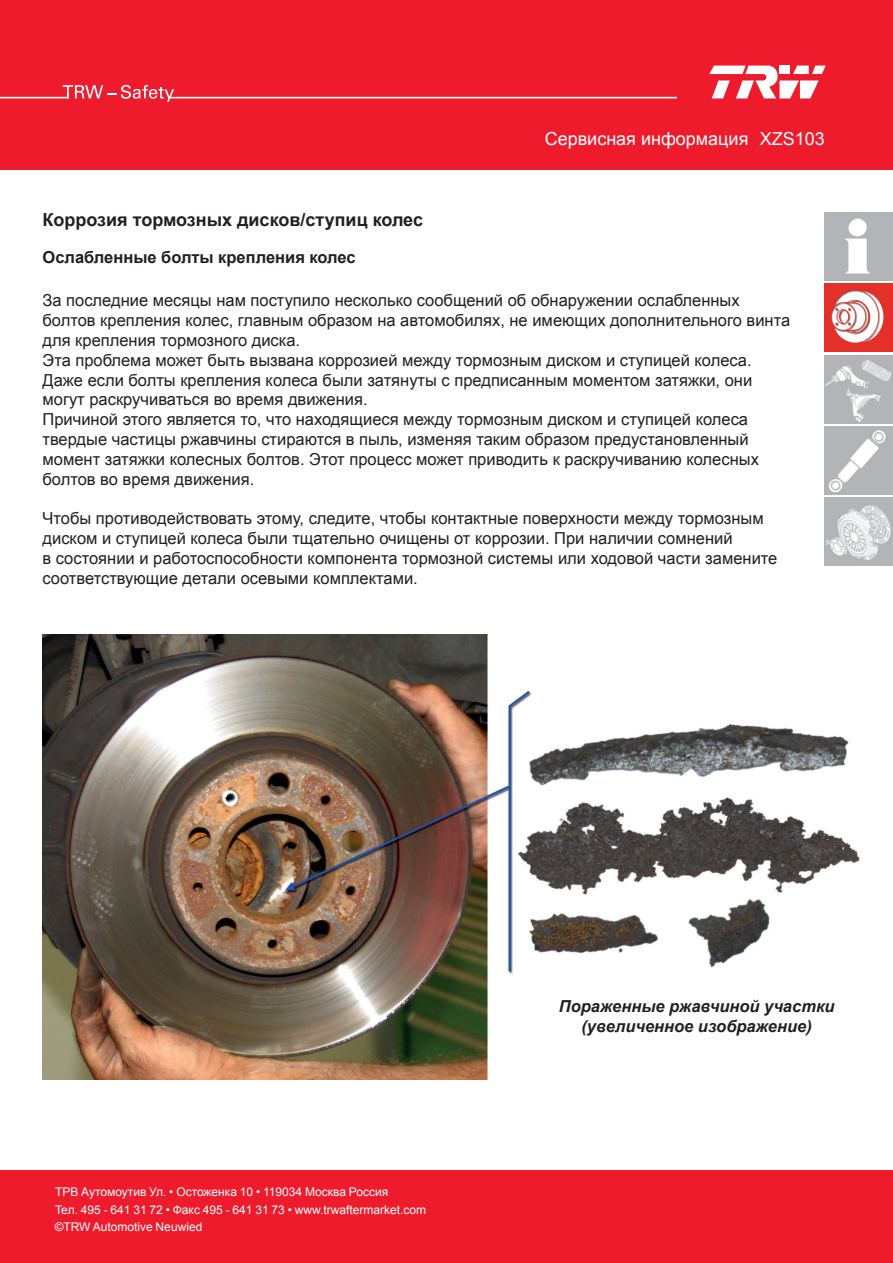
<style>
.page{position:relative;width:893px;height:1263px;background:#ee1b2c}
.page>*{position:absolute;margin:0;border:0;box-sizing:border-box;transform-origin:0 0}
.t1{font:700 18px "Arial";color:#231f20}
.t2{font:18px "Arial";color:#fff}
.t3{font:16.5px/19.8px "Arial";color:#231f20}
.t4{font:italic 700 16.5px/19.8px "Arial";color:#231f20;text-align:center}
.t5{font:700 16.5px "Arial";color:#231f20}
.t6{font:12px/17.2px "Arial";color:#fff}
</style>
<div class="page">
<svg style="left:63px;top:85px;width:111px;height:17px"></svg>
<hr style="left:0;top:97px;width:69px;height:1px;background:#fff">
<hr style="left:169px;top:97px;width:507px;height:1px;background:#fff">
<svg style="left:709px;top:66px;width:117px;height:32px"></svg>
<div style="left:0;top:171px;width:893px;height:999px;background:#fff"></div>
<img style="left:825px;top:213px;width:68px;height:68px">
<img style="left:825px;top:284px;width:68px;height:68px">
<img style="left:825px;top:355px;width:68px;height:68px">
<img style="left:825px;top:426px;width:68px;height:68px">
<img style="left:825px;top:497px;width:68px;height:68px">
<img style="left:43px;top:634px;width:817px;height:446px">
<p class="t2" style="left:545px;top:127px;width:205px">Cервисная информация</p>
<p class="t2" style="left:760px;top:127px;width:67px">XZS103</p>
<p class="t1" style="left:43px;top:207px;width:382px">Коррозия тормозных дисков/ступиц колес</p>
<p class="t5" style="left:43px;top:246px;width:315px">Ослабленные болты крепления колес</p>
<p class="t3" style="left:43px;top:291px;width:749px">За последние месяцы нам поступило несколько сообщений об обнаружении ослабленных болтов крепления колес, главным образом на автомобилях, не имеющих дополнительного винта для крепления тормозного диска.<br>Эта проблема может быть вызвана коррозией между тормозным диском и ступицей колеса.<br>Даже если болты крепления колеса были затянуты с предписанным моментом затяжки, они могут раскручиваться во время движения.<br>Причиной этого является то, что находящиеся между тормозным диском и ступицей колеса твердые частицы ржавчины стираются в пыль, изменяя таким образом предустановленный момент затяжки колесных болтов. Этот процесс может приводить к раскручиванию колесных болтов во время движения.</p>
<p class="t3" style="left:43px;top:509px;width:736px">Чтобы противодействовать этому, следите, чтобы контактные поверхности между тормозным диском и ступицей колеса были тщательно очищены от коррозии. При наличии сомнений<br>в состоянии и работоспособности компонента тормозной системы или ходовой части замените соответствующие детали осевыми комплектами.</p>
<p class="t6" style="left:55px;top:1184px;width:373px">ТРВ Аутомоутив Ул. • Остоженка 10 • 119034 Москва Россия<br>Teл. 495 - 641 31 72 • Факс 495 - 641 31 73 • www.trwaftermarket.com</p>
<p class="t6" style="left:55px;top:1218px;width:149px">©TRW Automotive Neuwied</p>
<p class="t4" style="left:559px;top:997px;width:277px">Пораженные ржавчиной участки (увеличенное изображение)</p>
</div>
